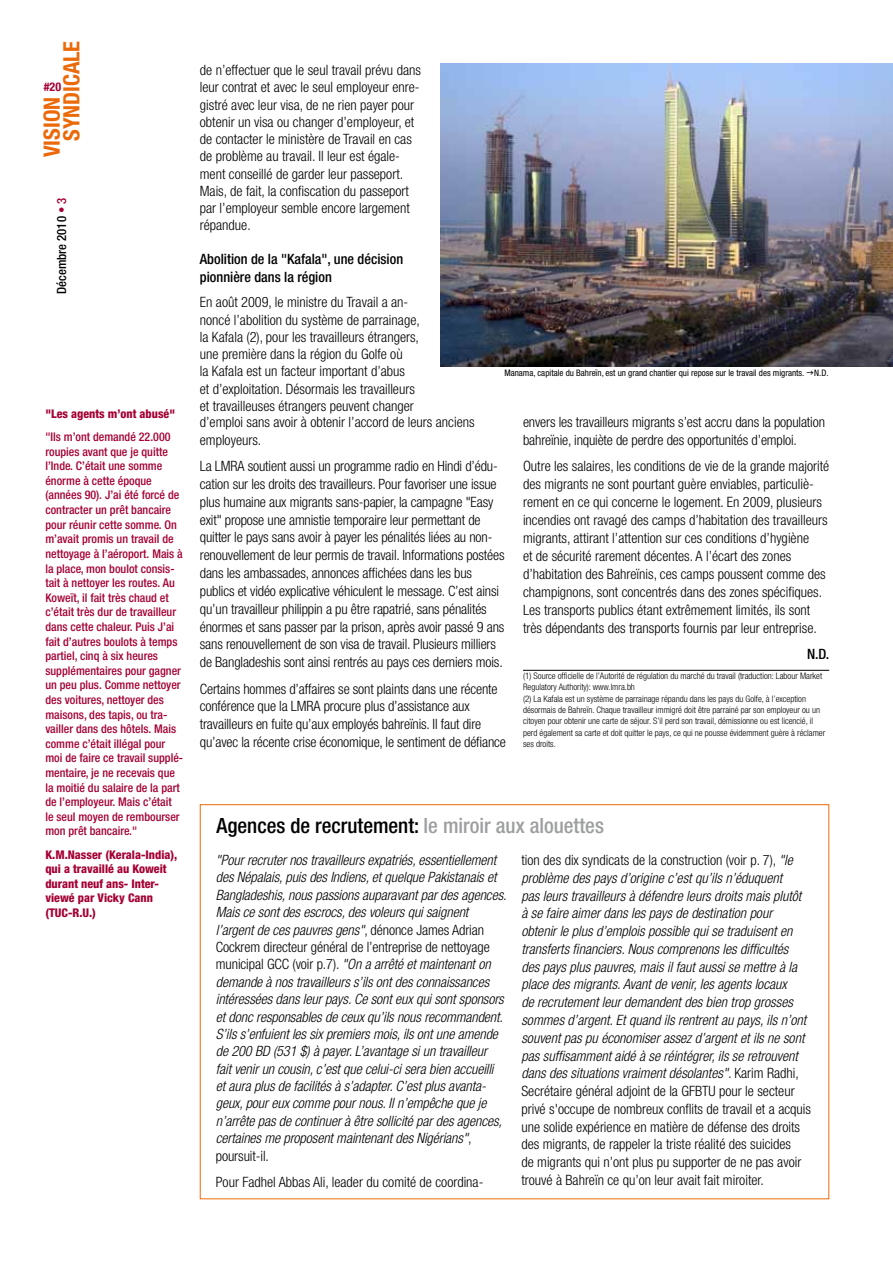
<style>
.page{position:relative;width:893px;height:1263px;background:#fff}
.page>*{position:absolute;margin:0;border:0;box-sizing:border-box;transform-origin:0 0}
.t1{font:700 condensed 22.5px "Helvetica Neue";color:#eb6a0a}
.t2{font:700 condensed 22.5px "Helvetica Neue";color:#eb690b}
.t3{font:500 condensed 21px "Helvetica Neue";color:#000}
.t4{font:300 condensed 14.25px/17.2px "Helvetica Neue";color:#000}
.t5{font:italic 300 condensed 14.25px/17.7px "Helvetica Neue";letter-spacing:-.005em;color:#000}
.t6{font:500 condensed 14.25px/17.2px "Helvetica Neue";color:#000}
.t7{font:500 condensed 12.75px "Helvetica Neue";color:#000}
.t8{font:500 condensed 12px/14.5px "Helvetica Neue";color:#a50133}
.t9{font:800 condensed 12px/14.5px "Helvetica Neue";color:#a50133}
.t10{font:700 condensed 12px "Helvetica Neue";color:#a50133}
.t11{font:300 condensed 9px/11.4px "Helvetica Neue";color:#000}
.t12{font:condensed 9px "Helvetica Neue";color:#000}
.s1{color:#a50133}
.s2{color:#9c9e9f}
.s3{font-style:normal}
</style>
<div class="page">
<hr style="left:523px;top:670px;width:306px;height:1px;background:#000">
<img style="left:441px;top:64px;width:452px;height:303px">
<h1 class="t1" style="left:58px;top:141px;width:101px;rotate:-90deg">SYNDICALE</h1>
<p class="t10" style="left:44px;top:79px;width:19px">#20</p>
<h1 class="t2" style="left:38px;top:157px;width:59px;rotate:-90deg">VISION</h1>
<p class="t7" style="left:54px;top:294px;width:98px;rotate:-90deg">Décembre 2010 <span class="s1">• 3</span></p>
<p class="t9" style="left:45px;top:406px;width:131px">"Les agents m’ont abusé"</p>
<p class="t8" style="left:45px;top:429px;width:139px">"Ils m’ont demandé 22.000 roupies avant que je quitte l’Inde. C’était une somme énorme à cette époque (années 90). J’ai été forcé de contracter un prêt bancaire pour réunir cette somme. On m’avait promis un travail de nettoyage à l’aéroport. Mais à la place, mon boulot consis&shy;tait à nettoyer les routes. Au<br>Koweït, il fait très chaud et c’était très dur de travailleur dans cette chaleur. Puis J’ai fait d’autres boulots à temps partiel, cinq à six heures supplémentaires pour gagner un peu plus. Comme nettoyer des voitures, nettoyer des maisons, des tapis, ou tra&shy;vailler dans des hôtels. Mais comme c’était illégal pour moi de faire ce travail supplé&shy;mentaire, je ne recevais que la moitié du salaire de la part de l’employeur. Mais c’était<br>le seul moyen de rembourser mon prêt bancaire."</p>
<p class="t9" style="left:45px;top:847px;width:133px">K.M.Nasser (Kerala-India), qui a travaillé au Koweit durant neuf ans- Inter&shy;viewé par Vicky Cann (TUC-R.U.)</p>
<p class="t4" style="left:200px;top:61px;width:223px">de n’effectuer que le seul travail prévu dans leur contrat et avec le seul employeur enre&shy;gistré avec leur visa, de ne rien payer pour obtenir un visa ou changer d’employeur, et de contacter le ministère de Travail en cas de problème au travail. Il leur est égale&shy;ment conseillé de garder leur passeport.<br>Mais, de fait, la confiscation du passeport par l’employeur semble encore largement répandue.</p>
<p class="t6" style="left:200px;top:251px;width:205px">Abolition de la "Kafala", une décision pionnière dans la région</p>
<p class="t4" style="left:200px;top:294px;width:222px">En août 2009, le ministre du Travail a an&shy;noncé l’abolition du système de parrainage, la Kafala (2), pour les travailleurs étrangers, une première dans la région du Golfe où<br>la Kafala est un facteur important d’abus<br>et d’exploitation. Désormais les travailleurs et travailleuses étrangers peuvent changer</p>
<p class="t12" style="left:504px;top:368px;width:326px">Manama, capitale du Bahreïn, est un grand chantier qui repose sur le travail des migrants. N.D.</p>
<p class="t4" style="left:200px;top:413px;width:276px;line-height:17.9px">d’emploi sans avoir à obtenir l’accord de leurs anciens employeurs.</p>
<p class="t4" style="left:200px;top:457px;width:306px;line-height:17.9px">La LMRA soutient aussi un programme radio en Hindi d’édu&shy;cation sur les droits des travailleurs. Pour favoriser une issue plus humaine aux migrants sans-papier, la campagne "Easy exit" propose une amnistie temporaire leur permettant de quitter le pays sans avoir à payer les pénalités liées au non&shy;renouvellement de leur permis de travail. Informations postées dans les ambassades, annonces affichées dans les bus publics et vidéo explicative véhiculent le message. C’est ainsi qu’un travailleur philippin a pu être rapatrié, sans pénalités énormes et sans passer par la prison, après avoir passé 9 ans sans renouvellement de son visa de travail. Plusieurs milliers de Bangladeshis sont ainsi rentrés au pays ces derniers mois.</p>
<p class="t4" style="left:200px;top:679px;width:308px;line-height:17.9px">Certains hommes d’affaires se sont plaints dans une récente conférence que la LMRA procure plus d’assistance aux travailleurs en fuite qu’aux employés bahreïnis. Il faut dire qu’avec la récente crise économique, le sentiment de défiance</p>
<p class="t4" style="left:523px;top:413px;width:303px;line-height:18px">envers les travailleurs migrants s’est accru dans la population bahreïnie, inquiète de perdre des opportunités d’emploi.</p>
<p class="t4" style="left:523px;top:457px;width:308px;line-height:18px">Outre les salaires, les conditions de vie de la grande majorité des migrants ne sont pourtant guère enviables, particuliè&shy;rement en ce qui concerne le logement. En 2009, plusieurs incendies ont ravagé des camps d’habitation des travailleurs migrants, attirant l’attention sur ces conditions d’hygiène<br>et de sécurité rarement décentes. A l’écart des zones d’habitation des Bahreïnis, ces camps poussent comme des champignons, sont concentrés dans des zones spécifiques.<br>Les transports publics étant extrêmement limités, ils sont très dépendants des transports fournis par leur entreprise.</p>
<p class="t6" style="left:807px;top:645px;width:24px">N.D.</p>
<p class="t11" style="left:523px;top:670px;width:304px">(1) Source officielle de l’Autorité de régulation du marché du travail (traduction: Labour Market Regulatory Authority): www.lmra.bh<br>(2) La Kafala est un système de parrainage répandu dans les pays du Golfe, à l’exception désormais de Bahreïn. Chaque travailleur immigré doit être parrainé par son employeur ou un citoyen pour obtenir une carte de séjour. S’il perd son travail, démissionne ou est licencié, il perd également sa carte et doit quitter le pays, ce qui ne pousse évidemment guère à réclamer ses droits.</p>
<h2 class="t3" style="left:216px;top:813px;width:389px">Agences de recrutement: <span class="s2">le miroir aux alouettes</span></h2>
<p class="t5" style="left:521px;top:851px;width:291px"><span class="s3">tion des dix syndicats de la construction (voir p. 7),</span> "le problème des pays d’origine c’est qu’ils n’éduquent<br>pas leurs travailleurs à défendre leurs droits mais plutôt<br>à se faire aimer dans les pays de destination pour<br>obtenir le plus d’emplois possible qui se traduisent en transferts financiers. Nous comprenons les difficultés<br>des pays plus pauvres, mais il faut aussi se mettre à la place des migrants. Avant de venir, les agents locaux<br>de recrutement leur demandent des bien trop grosses sommes d’argent. Et quand ils rentrent au pays, ils n’ont souvent pas pu économiser assez d’argent et ils ne sont pas suffisamment aidé à se réintégrer, ils se retrouvent dans des situations vraiment désolantes". <span class="s3">Karim Radhi, Secrétaire général adjoint de la GFBTU pour le secteur privé s'occupe de nombreux conflits de travail et a acquis une solide expérience en matière de défense des droits des migrants, de rappeler la triste réalité des suicides<br>de migrants qui n’ont plus pu supporter de ne pas avoir trouvé à Bahreïn ce qu’on leur avait fait miroiter.</span></p>
<p class="t5" style="left:216px;top:851px;width:292px">"Pour recruter nos travailleurs expatriés, essentiellement des Népalais, puis des Indiens, et quelque Pakistanais et Bangladeshis, nous passions auparavant par des agences.<br>Mais ce sont des escrocs, des voleurs qui saignent l’argent de ces pauvres gens"<span class="s3">, dénonce James Adrian Cockrem directeur général de l’entreprise de nettoyage municipal GCC (voir p.7).</span> "On a arrêté et maintenant on demande à nos travailleurs s’ils ont des connaissances intéressées dans leur pays. Ce sont eux qui sont sponsors et donc responsables de ceux qu’ils nous recommandent.<br>S’ils s’enfuient les six premiers mois, ils ont une amende de 200 BD (531 $) à payer. L’avantage si un travailleur<br>fait venir un cousin, c’est que celui-ci sera bien accueilli et aura plus de facilités à s’adapter. C’est plus avanta&shy;geux, pour eux comme pour nous. Il n’empêche que je n’arrête pas de continuer à être sollicité par des agences, certaines me proposent maintenant des Nigérians"<span class="s3">, poursuit-il.</span></p>
<p class="t4" style="left:216px;top:1173px;width:269px">Pour Fadhel Abbas Ali, leader du comité de coordina-</p>
</div>
